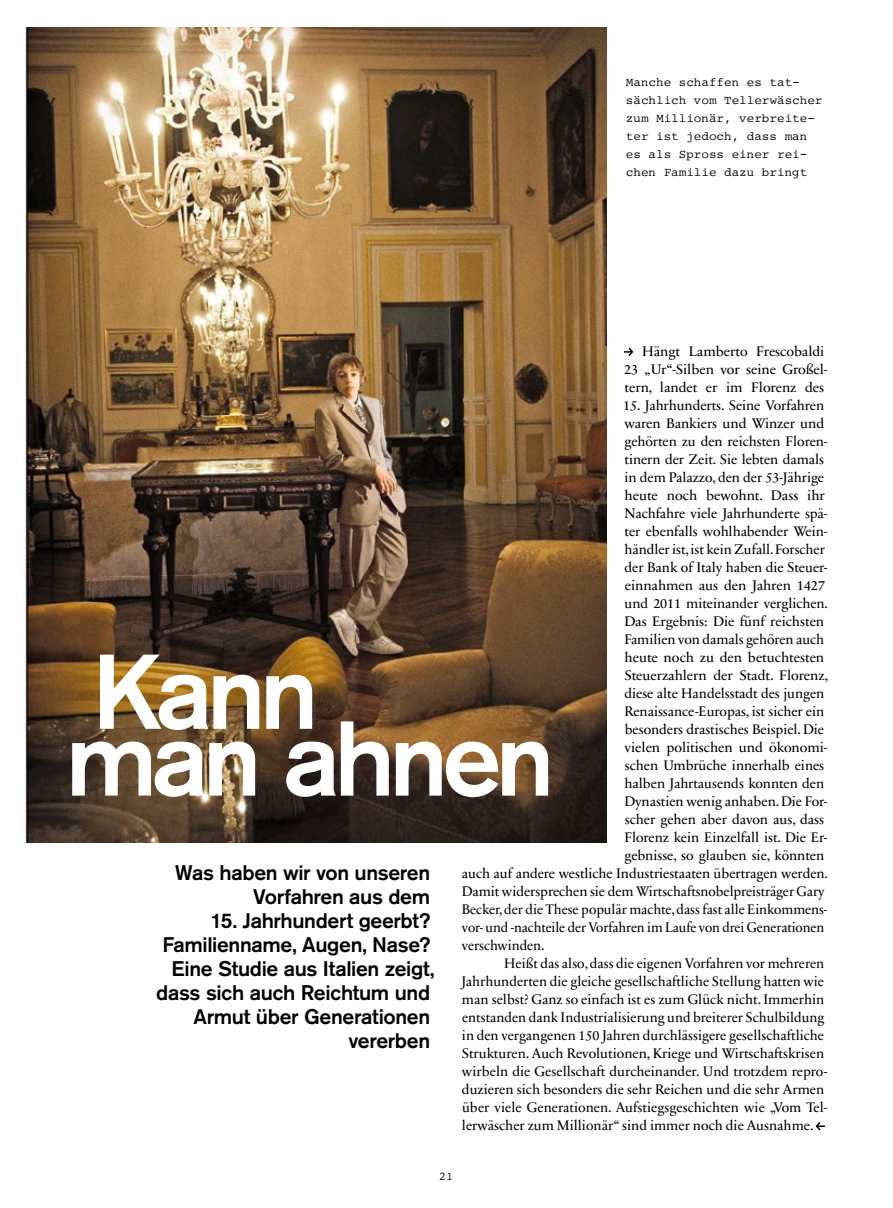
<style>
.page{position:relative;width:893px;height:1208px;background:#fff}
.page>*{position:absolute;margin:0;border:0;box-sizing:border-box;transform-origin:0 0}
.t1{font:500 105px "Akzidenz Grotesk BE";letter-spacing:-.06em;color:#fff}
.t2{font:500 21px/24px "Akzidenz Grotesk BE";letter-spacing:-.015em;color:#000;text-align:right}
.t3{font:14.1px/18px "Sabon Next LT";letter-spacing:-.005em;color:#000}
.t4{font:14.1px "Sabon Next LT";letter-spacing:-.005em;color:#000;scale:.96 1}
.t5{font:12.6px/18px "Courier LT";color:#000}
.t6{font:12px "Courier LT";color:#000}
</style>
<div class="page">
<svg style="left:624px;top:347px;width:9px;height:9px"></svg>
<svg style="left:815px;top:1122px;width:10px;height:8px"></svg>
<img style="left:26px;top:27px;width:581px;height:815px">
<p class="t5" style="left:626px;top:74px;width:198px">Manche schaffen es tat&shy;sächlich vom Tellerwäscher zum Millionär, verbreite&shy;ter ist jedoch, dass man es als Spross einer rei&shy;chen Familie dazu bringt</p>
<p class="t3" style="left:624px;top:343px;width:205px;text-indent:18px">Hängt Lamberto Frescobaldi<br>23 „Ur“-Silben vor seine Großel&shy;tern, landet er im Florenz des</p>
<p class="t3" style="left:623px;top:397px;width:203px">15. Jahrhunderts. Seine Vorfahren</p>
<p class="t3" style="left:625px;top:415px;width:201px">waren Bankiers und Winzer und</p>
<p class="t3" style="left:624px;top:433px;width:204px">gehörten zu den reichsten Floren-</p>
<p class="t3" style="left:625px;top:451px;width:201px">tinern der Zeit. Sie lebten damals</p>
<p class="t3" style="left:625px;top:469px;width:201px">in dem Palazzo, den der 53-Jährige</p>
<p class="t3" style="left:625px;top:487px;width:202px">heute noch bewohnt. Dass ihr</p>
<p class="t3" style="left:624px;top:505px;width:204px">Nachfahre viele Jahrhunderte spä-</p>
<p class="t3" style="left:625px;top:523px;width:204px">ter ebenfalls wohlhabender Wein-</p>
<p class="t3" style="left:625px;top:541px;width:202px">händler ist, ist kein Zufall. Forscher</p>
<p class="t3" style="left:624px;top:559px;width:204px">der Bank of Italy haben die Steuer-</p>
<p class="t3" style="left:625px;top:577px;width:202px">einnahmen aus den Jahren 1427</p>
<p class="t3" style="left:625px;top:595px;width:205px">und 2011 miteinander verglichen.</p>
<p class="t3" style="left:624px;top:613px;width:201px">Das Ergebnis: Die fünf reichsten</p>
<p class="t3" style="left:624px;top:631px;width:201px">Familien von damals gehören auch</p>
<p class="t3" style="left:625px;top:649px;width:201px">heute noch zu den betuchtesten</p>
<p class="t3" style="left:624px;top:667px;width:205px">Steuerzahlern der Stadt. Florenz,</p>
<p class="t3" style="left:624px;top:685px;width:201px">diese alte Handelsstadt des jungen</p>
<p class="t3" style="left:624px;top:703px;width:201px">Renaissance-Europas, ist sicher ein</p>
<p class="t3" style="left:625px;top:721px;width:201px">besonders drastisches Beispiel. Die</p>
<p class="t3" style="left:625px;top:739px;width:204px">vielen politischen und ökonomi-</p>
<p class="t3" style="left:625px;top:757px;width:201px">schen Umbrüche innerhalb eines</p>
<p class="t3" style="left:625px;top:775px;width:201px">halben Jahrtausends konnten den</p>
<p class="t3" style="left:624px;top:793px;width:205px">Dynastien wenig anhaben. Die For-</p>
<p class="t3" style="left:625px;top:811px;width:201px">scher gehen aber davon aus, dass</p>
<p class="t3" style="left:624px;top:829px;width:205px">Florenz kein Einzelfall ist. Die Er-</p>
<p class="t3" style="left:624px;top:847px;width:201px">gebnisse, so glauben sie, könnten</p>
<p class="t3" style="left:462px;top:865px;width:368px">auch auf andere westliche Industriestaaten übertragen werden.</p>
<p class="t3" style="left:462px;top:883px;width:364px">Damit widersprechen sie dem Wirtschaftsnobelpreisträger Gary</p>
<p class="t3" style="left:462px;top:901px;width:367px">Becker, der die These populär machte, dass fast alle Einkommens-</p>
<p class="t4" style="left:462px;top:919px;width:379px">vor- und -nachteile der Vorfahren im Laufe von drei Generationen</p>
<p class="t3" style="left:462px;top:937px;width:84px">verschwinden.</p>
<p class="t3" style="left:504px;top:955px;width:322px">Heißt das also, dass die eigenen Vorfahren vor mehreren</p>
<p class="t3" style="left:461px;top:973px;width:364px">Jahrhunderten die gleiche gesellschaftliche Stellung hatten wie</p>
<p class="t3" style="left:462px;top:991px;width:364px">man selbst? Ganz so einfach ist es zum Glück nicht. Immerhin</p>
<p class="t3" style="left:462px;top:1009px;width:364px">entstanden dank Industrialisierung und breiterer Schulbildung</p>
<p class="t3" style="left:462px;top:1027px;width:364px">in den vergangenen 150 Jahren durchlässigere gesellschaftliche</p>
<p class="t3" style="left:462px;top:1045px;width:364px">Strukturen. Auch Revolutionen, Kriege und Wirtschaftskrisen</p>
<p class="t3" style="left:462px;top:1063px;width:367px">wirbeln die Gesellschaft durcheinander. Und trotzdem repro-</p>
<p class="t3" style="left:462px;top:1081px;width:364px">duzieren sich besonders die sehr Reichen und die sehr Armen</p>
<p class="t3" style="left:462px;top:1099px;width:367px">über viele Generationen. Aufstiegsgeschichten wie „Vom Tel-</p>
<p class="t3" style="left:462px;top:1117px;width:353px">lerwäscher zum Millionär“ sind immer noch die Ausnahme.</p>
<h1 class="t1" style="left:92px;top:627px;width:229px">Kann</h1>
<h1 class="t1" style="left:66px;top:694px;width:490px">man ahnen</h1>
<h2 class="t2" style="left:175px;top:860px;width:256px">Was haben wir von unseren<br>Vorfahren aus dem</h2>
<h2 class="t2" style="left:156px;top:908px;width:280px">15. Jahrhundert geerbt?<br>Familienname, Augen, Nase?<br>Eine Studie aus Italien zeigt, dass sich auch Reichtum und<br>Armut über Generationen vererben</h2>
<p class="t6" style="left:439px;top:1170px;width:16px">21</p>
</div>
